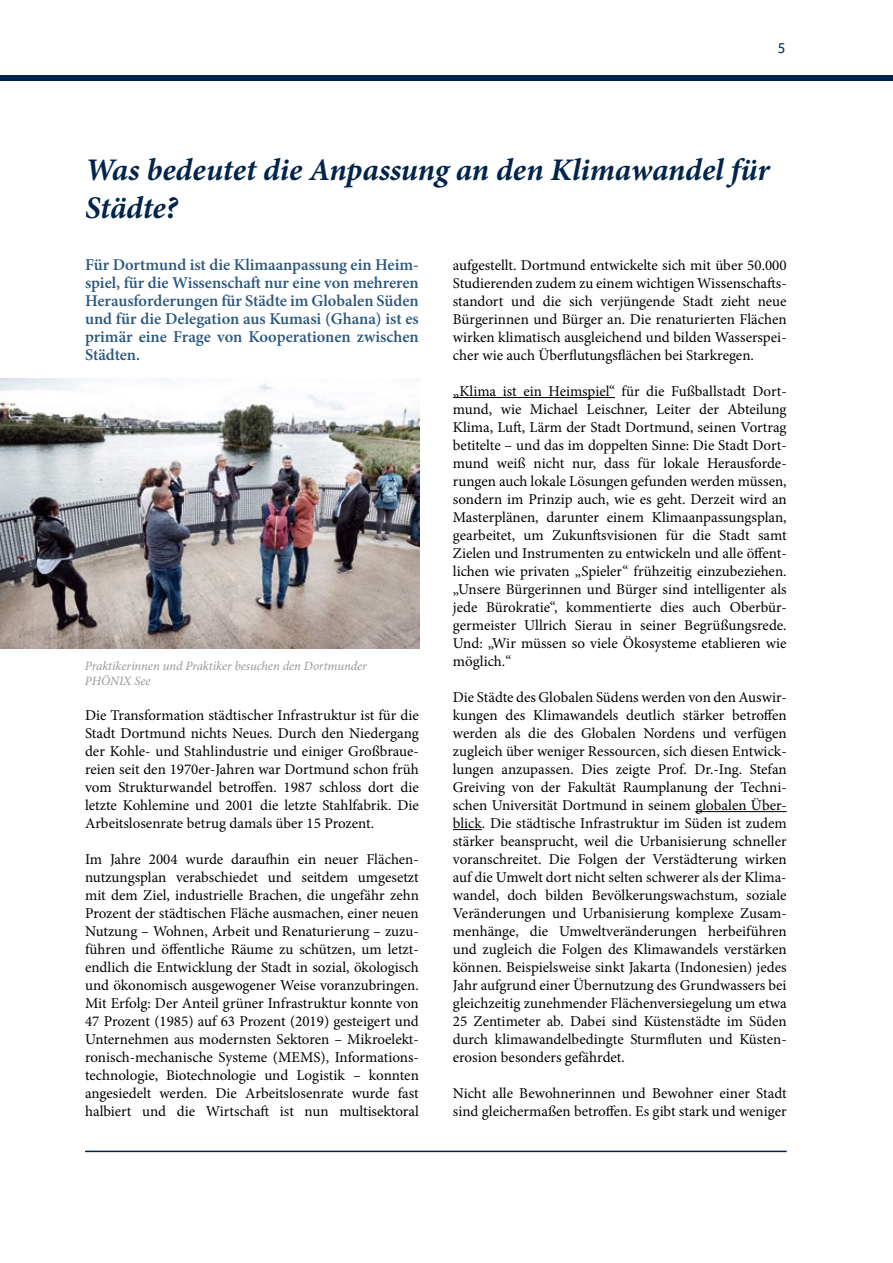
<style>
.page{position:relative;width:893px;height:1263px;background:#fff}
.page>*{position:absolute;margin:0;border:0;box-sizing:border-box;transform-origin:0 0}
.t1{font:italic 700 31.5px/37.8px "Minion Pro";letter-spacing:-.005em;color:#00244b}
.Absatzüberschrift{font:600 16.5px/18px "Minion Pro";color:#2a577e;text-align:justify}
.Fließtext{font:15px/18px "Minion Pro";color:#000;text-align:justify}
.t2{font:15px "Myriad Pro";color:#00244b}
.t3{font:italic 12.75px/15.3px "Minion Pro";letter-spacing:-.005em;color:#98989c}
</style>
<div class="page">
<hr style="left:85px;top:1151px;width:702px;height:1px;background:#00244b">
<div style="left:0;top:75px;width:893px;height:6px;background:#00244b"></div>
<img style="left:0;top:378px;width:419px;height:270px">
<hr style="left:453px;top:397px;width:162px;height:1px;background:#000">
<hr style="left:695px;top:811px;width:92px;height:1px;background:#000">
<svg style="left:453px;top:829px;width:29px;height:1px"></svg>
<p class="t2" style="left:778px;top:38px;width:9px">5</p>
<h1 class="t1" style="left:85px;top:151px;width:686px">Was bedeutet die Anpassung an den Klimawandel für<br>Städte?</h1>
<p class="Absatzüberschrift" style="left:85px;top:256px;width:335px">Für Dortmund ist die Klimaanpassung ein Heim&shy;spiel, für die Wissenschaft nur eine von mehreren Herausforderungen für Städte im Globalen Süden und für die Delegation aus Kumasi (Ghana) ist es primär eine Frage von Kooperationen zwischen Städten.</p>
<p class="t3" style="left:85px;top:658px;width:284px">Praktikerinnen und Praktiker besuchen den Dortmunder<br>PHÖNIX See</p>
<p class="Fließtext" style="left:85px;top:706px;width:335px">Die Transformation städtischer Infrastruktur ist für die Stadt Dortmund nichts Neues. Durch den Niedergang der Kohle- und Stahlindustrie und einiger Großbraue&shy;reien seit den 1970er-Jahren war Dortmund schon früh vom Strukturwandel betroffen. 1987 schloss dort die letzte Kohlemine und 2001 die letzte Stahlfabrik. Die Arbeitslosenrate betrug damals über 15 Prozent.</p>
<p class="Fließtext" style="left:85px;top:850px;width:335px">Im Jahre 2004 wurde daraufhin ein neuer Flächen&shy;nutzungsplan verabschiedet und seitdem umgesetzt mit dem Ziel, industrielle Brachen, die ungefähr zehn Prozent der städtischen Fläche ausmachen, einer neuen Nutzung – Wohnen, Arbeit und Renaturierung – zuzu&shy;führen und öffentliche Räume zu schützen, um letzt&shy;endlich die Entwicklung der Stadt in sozial, ökologisch und ökonomisch ausgewogener Weise voranzubringen.<br>Mit Erfolg: Der Anteil grüner Infrastruktur konnte von 47 Prozent (1985) auf 63 Prozent (2019) gesteigert und Unternehmen aus modernsten Sektoren – Mikroelekt&shy;ronisch-mechanische Systeme (MEMS), Informations&shy;technologie, Biotechnologie und Logistik – konnten angesiedelt werden. Die Arbeitslosenrate wurde fast halbiert und die Wirtschaft ist nun multisektoral</p>
<p class="Fließtext" style="left:453px;top:256px;width:335px">aufgestellt. Dortmund entwickelte sich mit über 50.000<br>Studierenden zudem zu einem wichtigen Wissenschafts&shy;standort und die sich verjüngende Stadt zieht neue Bürgerinnen und Bürger an. Die renaturierten Flächen wirken klimatisch ausgleichend und bilden Wasserspei&shy;cher wie auch Überflutungsflächen bei Starkregen.</p>
<p class="Fließtext" style="left:453px;top:382px;width:335px">„Klima ist ein Heimspiel“ für die Fußballstadt Dort&shy;mund, wie Michael Leischner, Leiter der Abteilung Klima, Luft, Lärm der Stadt Dortmund, seinen Vortrag betitelte – und das im doppelten Sinne: Die Stadt Dort&shy;mund weiß nicht nur, dass für lokale Herausforde&shy;rungen auch lokale Lösungen gefunden werden müssen, sondern im Prinzip auch, wie es geht. Derzeit wird an Masterplänen, darunter einem Klimaanpassungsplan, gearbeitet, um Zukunftsvisionen für die Stadt samt Zielen und Instrumenten zu entwickeln und alle öffent&shy;lichen wie privaten „Spieler“ frühzeitig einzubeziehen. „Unsere Bürgerinnen und Bürger sind intelligenter als jede Bürokratie“, kommentierte dies auch Oberbür&shy;germeister Ullrich Sierau in seiner Begrüßungsrede.<br>Und: „Wir müssen so viele Ökosysteme etablieren wie möglich.“</p>
<p class="Fließtext" style="left:453px;top:688px;width:335px">Die Städte des Globalen Südens werden von den Auswir&shy;kungen des Klimawandels deutlich stärker betroffen werden als die des Globalen Nordens und verfügen zugleich über weniger Ressourcen, sich diesen Entwick&shy;lungen anzupassen. Dies zeigte Prof. Dr.-Ing. Stefan Greiving von der Fakultät Raumplanung der Techni&shy;schen Universität Dortmund in seinem globalen Über&shy;blick. Die städtische Infrastruktur im Süden ist zudem stärker beansprucht, weil die Urbanisierung schneller voranschreitet. Die Folgen der Verstädterung wirken auf die Umwelt dort nicht selten schwerer als der Klima&shy;wandel, doch bilden Bevölkerungswachstum, soziale Veränderungen und Urbanisierung komplexe Zusam&shy;menhänge, die Umweltveränderungen herbeiführen und zugleich die Folgen des Klimawandels verstärken können. Beispielsweise sinkt Jakarta (Indonesien) jedes Jahr aufgrund einer Übernutzung des Grundwassers bei gleichzeitig zunehmender Flächenversiegelung um etwa 25 Zentimeter ab. Dabei sind Küstenstädte im Süden durch klimawandelbedingte Sturmfluten und Küsten&shy;erosion besonders gefährdet.</p>
<p class="Fließtext" style="left:453px;top:1084px;width:335px">Nicht alle Bewohnerinnen und Bewohner einer Stadt sind gleichermaßen betroffen. Es gibt stark und weniger</p>
</div>
